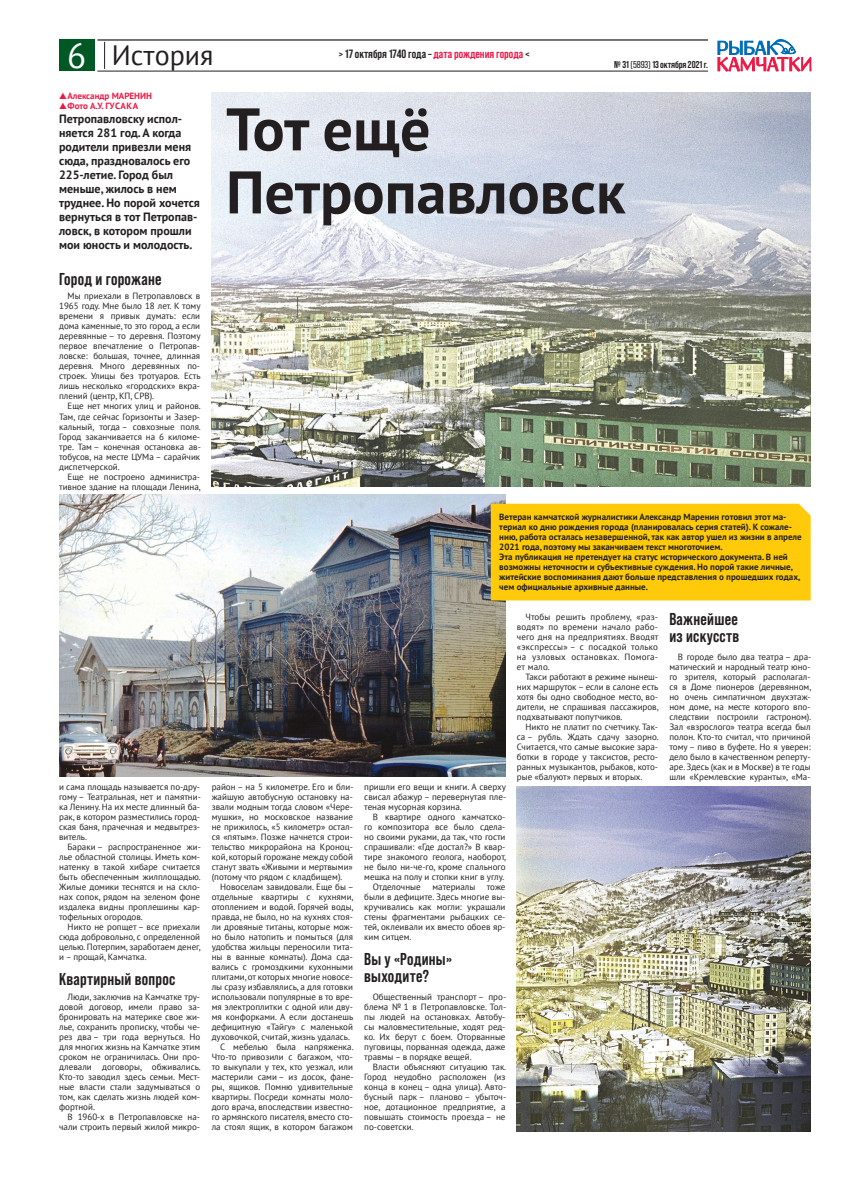
<style>
.page{position:relative;width:842px;height:1191px;background:#fff}
.page>*{position:absolute;margin:0;border:0;box-sizing:border-box;transform-origin:0 0}
.t1{font:700 60px/63px "PT Sans";color:#231f20}
.t2{font:35px "PT Sans";color:#fff}
.t3{font:28px "PT Sans";color:#231f20}
.t4{font:700 17.2px/17px "Bebas Neue Pro";letter-spacing:.015em;color:#231f20}
.t5{font:700 12px/14px "PT Sans";color:#231f20}
.t6{font:700 12px "Bebas Neue Pro";color:#231f20}
.t7{font:700 10px "Bebas Neue Pro";letter-spacing:-.01em;color:#231f20}
.t8{font:9px/10px "PT Sans";color:#231f20;text-align:justify}
.t9{font:700 9px/10px "PT Sans";color:#231f20}
.t10{font:700 9px "PT Sans";color:#ed1845}
.t11{font:700 9px "PT Sans";letter-spacing:.02em;color:#ed1845}
.s1{color:#ed1845}
.s2{font-weight:400}
</style>
<div class="page">
<div style="left:59px;top:39px;width:35px;height:32px;background:#005824"></div>
<img style="left:212px;top:92px;width:599px;height:394px">
<img style="left:59px;top:494px;width:446px;height:283px">
<div style="left:491px;top:504px;width:320px;height:96px;background:#feca0a"></div>
<img style="left:517px;top:786px;width:294px;height:345px">
<hr style="left:97px;top:39px;width:611px;height:2px;background:#231f20">
<hr style="left:97px;top:71px;width:611px;height:1px;background:#231f20">
<svg style="left:104px;top:42px;width:1px;height:27px"></svg>
<svg style="left:718px;top:39px;width:93px;height:32px"></svg>
<h2 class="t2" style="left:67px;top:33px;width:21px">6</h2>
<h3 class="t3" style="left:112px;top:38px;width:103px">История</h3>
<h3 class="t6" style="left:338px;top:47px;width:193px">&gt; 17 октября 1740 года – <span class="s1">дата рождения города</span> &lt;</h3>
<p class="t10" style="left:59px;top:90px;width:94px">▲Александр МАРЕНИН</p>
<p class="t11" style="left:59px;top:100px;width:81px">▲Фото А.У. ГУСАКА</p>
<h3 class="t5" style="left:59px;top:112px;width:142px">Петропавловску испол&shy;няется 281 год. А когда родители привезли меня сюда, праздновалось его<br>225-летие. Город был меньше, жилось в нем труднее. Но порой хочется вернуться в тот Петропав&shy;ловск, в котором прошли мои юность и молодость.</h3>
<h3 class="t4" style="left:59px;top:270px;width:104px">Город и горожане</h3>
<p class="t8" style="left:59px;top:291px;width:143px;text-indent:9px">Мы приехали в Петропавловск в 1965 году. Мне было 18 лет. К тому времени я привык думать: если дома каменные, то это город, а если деревянные – то деревня. Поэтому первое впечатление о Петропав&shy;ловске: большая, точнее, длинная деревня. Много деревянных по&shy;строек. Улицы без тротуаров. Есть лишь несколько «городских» вкра&shy;плений (центр, КП, СРВ).</p>
<p class="t8" style="left:59px;top:401px;width:143px;text-indent:9px">Еще нет многих улиц и районов.<br>Там, где сейчас Горизонты и Зазер&shy;кальный, тогда – совхозные поля.<br>Город заканчивается на 6 киломе&shy;тре. Там – конечная остановка ав&shy;тобусов, на месте ЦУМа – сарайчик диспетчерской.</p>
<p class="t8" style="left:59px;top:471px;width:143px;text-align:right">Еще не построено администра&shy;тивное здание на площади Ленина,</p>
<p class="t7" style="left:614px;top:59px;width:95px">№ 31 <span class="s2">(5893)</span> 13 октября 2021 г.</p>
<h1 class="t1" style="left:226px;top:97px;width:401px">Тот ещё<br>Петропавловск</h1>
<p class="t8" style="left:59px;top:781px;width:143px">и сама площадь называется по-дру&shy;гому– Театральная, нет и памятни&shy;ка Ленину. На их месте длинный ба&shy;рак, в котором разместились город&shy;ская баня, прачечная и медвытрез&shy;витель.</p>
<p class="t8" style="left:59px;top:841px;width:143px;text-indent:9px">Бараки – распространенное жи&shy;лье областной столицы. Иметь ком&shy;натенку в такой хибаре считается быть обеспеченным жилплощадью.<br>Жилые домики теснятся и на скло&shy;нах сопок, рядом на зеленом фоне издалека видны проплешины кар&shy;тофельных огородов.</p>
<p class="t8" style="left:59px;top:921px;width:143px;text-indent:9px">Никто не ропщет – все приехали сюда добровольно, с определенной целью. Потерпим, заработаем денег, и – прощай, Камчатка.</p>
<h3 class="t4" style="left:59px;top:970px;width:118px">Квартирный вопрос</h3>
<p class="t8" style="left:59px;top:991px;width:143px;text-indent:9px">Люди, заключив на Камчатке тру&shy;довой договор, имели право за&shy;бронировать на материке свое жи&shy;лье, сохранить прописку, чтобы че&shy;рез два – три года вернуться. Но для многих жизнь на Камчатке этим сроком не ограничилась. Они про&shy;длевали договоры, обживались.<br>Кто-то заводил здесь семьи. Мест&shy;ные власти стали задумываться о том, как сделать жизнь людей ком&shy;фортной.</p>
<p class="t8" style="left:59px;top:1111px;width:143px;text-align:right">В 1960-х в Петропавловске на&shy;чали строить первый жилой микро-</p>
<p class="t8" style="left:212px;top:781px;width:143px">район – на 5 километре. Его и бли&shy;жайшую автобусную остановку на&shy;звали модным тогда словом «Чере&shy;мушки», но московское название не прижилось, «5 километр» остал&shy;ся «пятым». Позже начнется строи&shy;тельство микрорайона на Кроноц&shy;кой, который горожане между собой станут звать «Живыми и мертвыми» (потому что рядом с кладбищем).</p>
<p class="t8" style="left:220px;top:881px;width:135px">Новоселам завидовали. Еще бы –</p>
<p class="t8" style="left:212px;top:891px;width:143px">отдельные квартиры с кухнями,</p>
<p class="t8" style="left:212px;top:901px;width:143px">отоплением и водой. Горячей воды,</p>
<p class="t8" style="left:212px;top:911px;width:143px">правда, не было, но на кухнях стоя-</p>
<p class="t8" style="left:212px;top:921px;width:143px">ли дровяные титаны, которые мож-</p>
<p class="t8" style="left:212px;top:931px;width:143px">но было натопить и помыться (для</p>
<p class="t8" style="left:212px;top:941px;width:143px">удобства жильцы переносили тита-</p>
<p class="t8" style="left:212px;top:951px;width:143px">ны в ванные комнаты). Дома сда-</p>
<p class="t8" style="left:212px;top:961px;width:143px">вались с громоздкими кухонными</p>
<p class="t8" style="left:212px;top:971px;width:143px">плитами, от которых многие новосе-</p>
<p class="t8" style="left:212px;top:981px;width:143px">лы сразу избавлялись, а для готовки</p>
<p class="t8" style="left:212px;top:991px;width:143px">использовали популярные в то вре-</p>
<p class="t8" style="left:212px;top:1001px;width:143px">мя электроплитки с одной или дву-</p>
<p class="t8" style="left:212px;top:1011px;width:143px">мя конфорками. А если достанешь</p>
<p class="t8" style="left:212px;top:1021px;width:143px">дефицитную «Тайгу» с маленькой</p>
<p class="t8" style="left:212px;top:1031px;width:140px">духовочкой, считай, жизнь удалась.</p>
<p class="t8" style="left:220px;top:1041px;width:135px">С мебелью была напряженка.</p>
<p class="t8" style="left:212px;top:1051px;width:143px">Что-то привозили с багажом, что-</p>
<p class="t8" style="left:212px;top:1061px;width:143px">то выкупали у тех, кто уезжал, или</p>
<p class="t8" style="left:212px;top:1071px;width:143px">мастерили сами – из досок, фане-</p>
<p class="t8" style="left:212px;top:1081px;width:143px">ры, ящиков. Помню удивительные</p>
<p class="t8" style="left:212px;top:1091px;width:143px">квартиры. Посреди комнаты моло-</p>
<p class="t8" style="left:212px;top:1101px;width:143px">дого врача, впоследствии известно-</p>
<p class="t8" style="left:212px;top:1111px;width:143px">го армянского писателя, вместо сто-</p>
<p class="t8" style="left:212px;top:1121px;width:143px">ла стоял ящик, в котором багажом</p>
<p class="t9" style="left:499px;top:512px;width:304px">Ветеран камчатской журналистики Александр Маренин готовил этот ма&shy;териал ко дню рождения города (планировалась серия статей). К сожале&shy;нию, работа осталась незавершенной, так как автор ушел из жизни в апреле 2021 года, поэтому мы заканчиваем текст многоточием.<br>Эта публикация не претендует на статус исторического документа. В ней возможны неточности и субъективные суждения. Но порой такие личные, житейские воспоминания дают больше представления о прошедших годах, чем официальные архивные данные.</p>
<p class="t8" style="left:364px;top:781px;width:143px">пришли его вещи и книги. А сверху свисал абажур – перевернутая пле&shy;теная мусорная корзина.</p>
<p class="t8" style="left:373px;top:811px;width:134px">В квартире одного камчатско-</p>
<p class="t8" style="left:364px;top:821px;width:143px">го композитора все было сдела-</p>
<p class="t8" style="left:364px;top:831px;width:143px">но своими руками, да так, что гости</p>
<p class="t8" style="left:364px;top:841px;width:143px">спрашивали: «Где достал?» В квар-</p>
<p class="t8" style="left:364px;top:851px;width:143px">тире знакомого геолога, наоборот,</p>
<p class="t8" style="left:364px;top:861px;width:143px">не было ни-че-го, кроме спального</p>
<p class="t8" style="left:364px;top:871px;width:142px">мешка на полу и стопки книг в углу.</p>
<p class="t8" style="left:373px;top:881px;width:49px">Отделочные</p>
<p class="t8" style="left:432px;top:881px;width:44px">материалы</p>
<p class="t8" style="left:364px;top:881px;width:143px;text-indent:123px">тоже были в дефиците. Здесь многие вы&shy;кручивались как могли: украшали стены фрагментами рыбацких се&shy;тей, оклеивали их вместо обоев яр&shy;ким ситцем.</p>
<h3 class="t4" style="left:364px;top:950px;width:89px">Вы у «Родины» выходите?</h3>
<p class="t8" style="left:364px;top:991px;width:143px;text-indent:9px">Общественный транспорт – про&shy;блема № 1 в Петропавловске. Тол&shy;пы людей на остановках. Автобу&shy;сы маловместительные, ходят ред&shy;ко. Их берут с боем. Оторванные пуговицы, порванная одежда, даже травмы – в порядке вещей.</p>
<p class="t8" style="left:364px;top:1061px;width:143px;text-indent:9px">Власти объясняют ситуацию так.<br>Город неудобно расположен (из конца в конец – одна улица). Авто&shy;бусный парк – планово – убыточ&shy;ное, дотационное предприятие, а повышать стоимость проезда – не по-советски.</p>
<p class="t8" style="left:517px;top:611px;width:143px;text-indent:9px">Чтобы решить проблему, «раз&shy;водят» по времени начало рабо&shy;чего дня на предприятиях. Вводят «экспрессы» – с посадкой только на узловых остановках. Помога&shy;ет мало.</p>
<p class="t8" style="left:517px;top:671px;width:143px;text-indent:9px">Такси работают в режиме нынеш&shy;них маршруток – если в салоне есть хотя бы одно свободное место, во&shy;дители, не спрашивая пассажиров, подхватывают попутчиков.</p>
<p class="t8" style="left:517px;top:721px;width:143px;text-indent:9px">Никто не платит по счетчику. Так&shy;са – рубль. Ждать сдачу зазорно.<br>Считается, что самые высокие зара&shy;ботки в городе у таксистов, ресто&shy;ранных музыкантов, рыбаков, кото&shy;рые «балуют» первых и вторых.</p>
<h3 class="t4" style="left:669px;top:610px;width:71px">Важнейшее из искусств</h3>
<p class="t8" style="left:669px;top:651px;width:143px;text-indent:9px">В городе было два театра – дра&shy;матический и народный театр юно&shy;го зрителя, который располагал&shy;ся в Доме пионеров (деревянном, но очень симпатичном двухэтаж&shy;ном доме, на месте которого впо&shy;следствии построили гастроном).<br>Зал «взрослого» театра всегда был полон. Кто-то считал, что причиной тому– пиво в буфете. Но я уверен: дело было в качественном реперту&shy;аре. Здесь (как и в Москве) в те годы шли «Кремлевские куранты», «Ма-</p>
</div>
